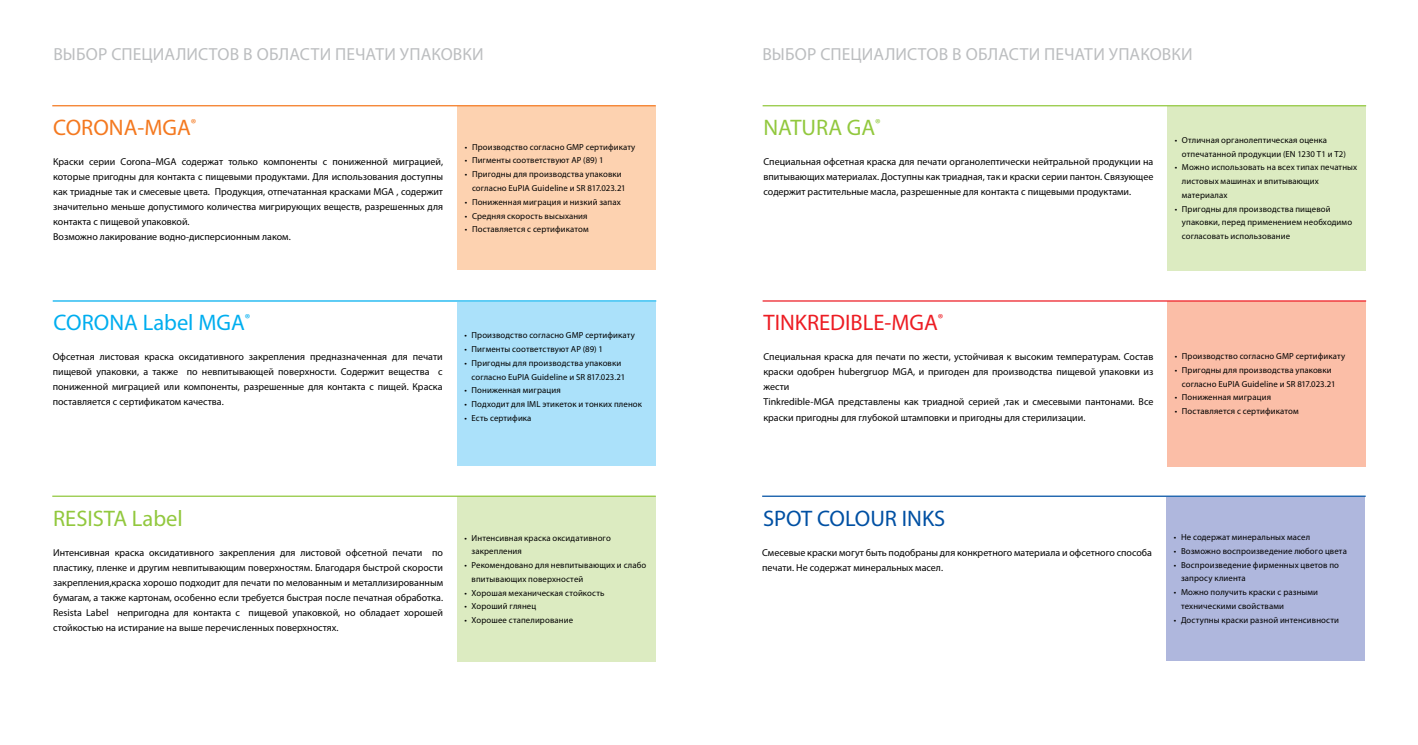
<style>
.page{position:relative;width:1418px;height:745px;background:#fff}
.page>*{position:absolute;margin:0;border:0;box-sizing:border-box;transform-origin:0 0}
.t1{font:22.5px "Myriad Pro";color:#92c83e}
.t2{font:22.5px "Myriad Pro";color:#ed1d24}
.t3{font:22.5px "Myriad Pro";color:#00aeef}
.t4{font:22.5px "Myriad Pro";color:#0050a3}
.t5{font:22.5px "Myriad Pro";color:#f47920}
.t6{font:17.5px "Myriad Pro";letter-spacing:.005em;color:#bcbec0}
.t7{font:10px/15px "Myriad Pro";color:#000;text-align:justify}
.t8{font:8.75px/13.8px "Myriad Pro";letter-spacing:.015em;color:#000}
</style>
<div class="page">
<div style="left:1167px;top:106px;width:198px;height:164px;background:#dcebc1"></div>
<hr style="left:762px;top:105px;width:604px;height:1px;background:#92c83e">
<div style="left:457px;top:106px;width:198px;height:164px;background:#fdd2b0"></div>
<hr style="left:52px;top:105px;width:604px;height:1px;background:#f47920">
<div style="left:1166px;top:496px;width:198px;height:164px;background:#afb7dd"></div>
<hr style="left:762px;top:495px;width:603px;height:1px;background:#0050a3">
<div style="left:457px;top:301px;width:198px;height:164px;background:#abe1fa"></div>
<hr style="left:53px;top:300px;width:603px;height:1px;background:#00aeef">
<div style="left:457px;top:496px;width:198px;height:165px;background:#dcebc1"></div>
<hr style="left:52px;top:495px;width:604px;height:1px;background:#92c83e">
<div style="left:1167px;top:301px;width:198px;height:165px;background:#fbbea7"></div>
<hr style="left:762px;top:300px;width:604px;height:1px;background:#ed1d24">
<h2 class="t6" style="left:53px;top:43px;width:432px">ВЫБОР СПЕЦИАЛИСТОВ В ОБЛАСТИ ПЕЧАТИ УПАКОВКИ</h2>
<h1 class="t5" style="left:53px;top:114px;width:145px">CORONA-MGA<sup>®</sup></h1>
<p class="t7" style="left:53px;top:154px;width:391px;text-align:left">Краски серии Corona–MGA содержат только компоненты с пониженной миграцией, которые пригодны для контакта с пищевыми продуктами. Для использования доступны как триадные так и смесевые цвета. Продукция, отпечатанная красками MGA , содержит значительно меньше допустимого количества мигрирующих веществ, разрешенных для контакта с пищевой упаковкой.<br>Возможно лакирование водно-дисперсионным лаком.</p>
<p class="t8" style="left:465px;top:140px;width:172px">• Производство согласно GMP сертификату</p>
<p class="t8" style="left:465px;top:153px;width:140px">• Пигменты соответствуют АР (89) 1</p>
<p class="t8" style="left:472px;top:167px;width:155px;text-indent:-7px">• Пригодны для производства упаковки согласно EuPIA Guideline и SR 817.023.21</p>
<p class="t8" style="left:465px;top:195px;width:157px">• Пониженная миграция и низкий запах</p>
<p class="t8" style="left:465px;top:208px;width:124px">• Средняя скорость высыхания</p>
<p class="t8" style="left:465px;top:222px;width:125px">• Поставляется с сертификатом</p>
<h1 class="t3" style="left:54px;top:309px;width:198px">CORONA Label MGA<sup>®</sup></h1>
<p class="t7" style="left:53px;top:349px;width:391px">Офсетная листовая краска оксидативного закрепления предназначенная для печати пищевой упаковки, а также по невпитывающей поверхности. Содержит вещества с пониженной миграцией или компоненты, разрешенные для контакта с пищей. Краска поставляется с сертификатом качества.</p>
<p class="t8" style="left:464px;top:328px;width:172px">• Производство согласно GMP сертификату</p>
<p class="t8" style="left:464px;top:342px;width:140px">• Пигменты соответствуют АР (89) 1</p>
<p class="t8" style="left:471px;top:356px;width:155px;text-indent:-7px">• Пригодны для производства упаковки согласно EuPIA Guideline и SR 817.023.21</p>
<p class="t8" style="left:464px;top:383px;width:98px">• Пониженная миграция</p>
<p class="t8" style="left:464px;top:397px;width:179px">• Подходит для IML этикеток и тонких пленок</p>
<p class="t8" style="left:464px;top:411px;width:68px">• Есть сертифика</p>
<h1 class="t1" style="left:53px;top:504px;width:131px">RESISTA Label</h1>
<p class="t7" style="left:53px;top:544px;width:391px">Интенсивная краска оксидативного закрепления для листовой офсетной печати по пластику, пленке и другим невпитывающим поверхностям. Благодаря быстрой скорости закрепления,краска хорошо подходит для печати по мелованным и металлизированным бумагам, а также картонам, особенно если требуется быстрая после печатная обработка.<br>Resista Label непригодна для контакта с пищевой упаковкой, но обладает хорошей стойкостью на истирание на выше перечисленных поверхностях.</p>
<p class="t8" style="left:471px;top:530px;width:141px;text-indent:-7px">• Интенсивная краска оксидативного закрепления</p>
<p class="t8" style="left:471px;top:557px;width:176px;text-indent:-7px">• Рекомендовано для невпитывающих и слабо впитывающих поверхностей</p>
<p class="t8" style="left:464px;top:585px;width:141px">• Хорошая механическая стойкость</p>
<p class="t8" style="left:464px;top:599px;width:73px">• Хороший глянец</p>
<p class="t8" style="left:464px;top:612px;width:110px">• Хорошее стапелирование</p>
<h2 class="t6" style="left:762px;top:43px;width:432px">ВЫБОР СПЕЦИАЛИСТОВ В ОБЛАСТИ ПЕЧАТИ УПАКОВКИ</h2>
<h1 class="t1" style="left:763px;top:114px;width:119px">NATURA GA<sup>®</sup></h1>
<p class="t7" style="left:763px;top:154px;width:391px">Специальная офсетная краска для печати органолептически нейтральной продукции на впитывающих материалах. Доступны как триадная, так и краски серии пантон. Связующее содержит растительные масла, разрешенные для контакта с пищевыми продуктами.</p>
<p class="t8" style="left:1181px;top:133px;width:165px;text-indent:-7px">• Отличная органолептическая оценка отпечатанной продукции (EN 1230 T1 и Т2)</p>
<p class="t8" style="left:1181px;top:160px;width:177px;text-indent:-7px">• Можно использовать на всех типах печатных листовых машинах и впитывающих материалах</p>
<p class="t8" style="left:1181px;top:201px;width:172px;text-indent:-7px">• Пригодны для производства пищевой упаковки, перед применением необходимо согласовать использование</p>
<h1 class="t2" style="left:763px;top:309px;width:181px">TINKREDIBLE-MGA<sup>®</sup></h1>
<p class="t7" style="left:763px;top:349px;width:391px;text-align:left">Специальная краска для печати по жести, устойчивая к высоким температурам. Состав краски одобрен hubergruop MGA, и пригоден для производства пищевой упаковки из жести<br>Tinkredible-MGA представлены как триадной серией ,так и смесевыми пантонами. Все краски пригодны для глубокой штамповки и пригодны для стерилизации.</p>
<p class="t8" style="left:1174px;top:349px;width:172px">• Производство согласно GMP сертификату</p>
<p class="t8" style="left:1181px;top:362px;width:155px;text-indent:-7px">• Пригодны для производства упаковки согласно EuPIA Guideline и SR 817.023.21</p>
<p class="t8" style="left:1174px;top:390px;width:98px">• Пониженная миграция</p>
<p class="t8" style="left:1174px;top:404px;width:125px">• Поставляется с сертификатом</p>
<h1 class="t4" style="left:763px;top:504px;width:184px">SPOT COLOUR INKS</h1>
<p class="t7" style="left:762px;top:544px;width:391px">Смесевые краски могут быть подобраны для конкретного материала и офсетного способа печати. Не содержат минеральных масел.</p>
<p class="t8" style="left:1173px;top:530px;width:138px">• Не содержат минеральных масел</p>
<p class="t8" style="left:1173px;top:543px;width:174px">• Возможно воспроизведение любого цвета</p>
<p class="t8" style="left:1180px;top:557px;width:160px;text-indent:-7px">• Воспроизведение фирменных цветов по запросу клиента</p>
<p class="t8" style="left:1180px;top:585px;width:139px;text-indent:-7px">• Можно получить краски с разными техническими свойствами</p>
<p class="t8" style="left:1173px;top:612px;width:167px">• Доступны краски разной интенсивности</p>
</div>
